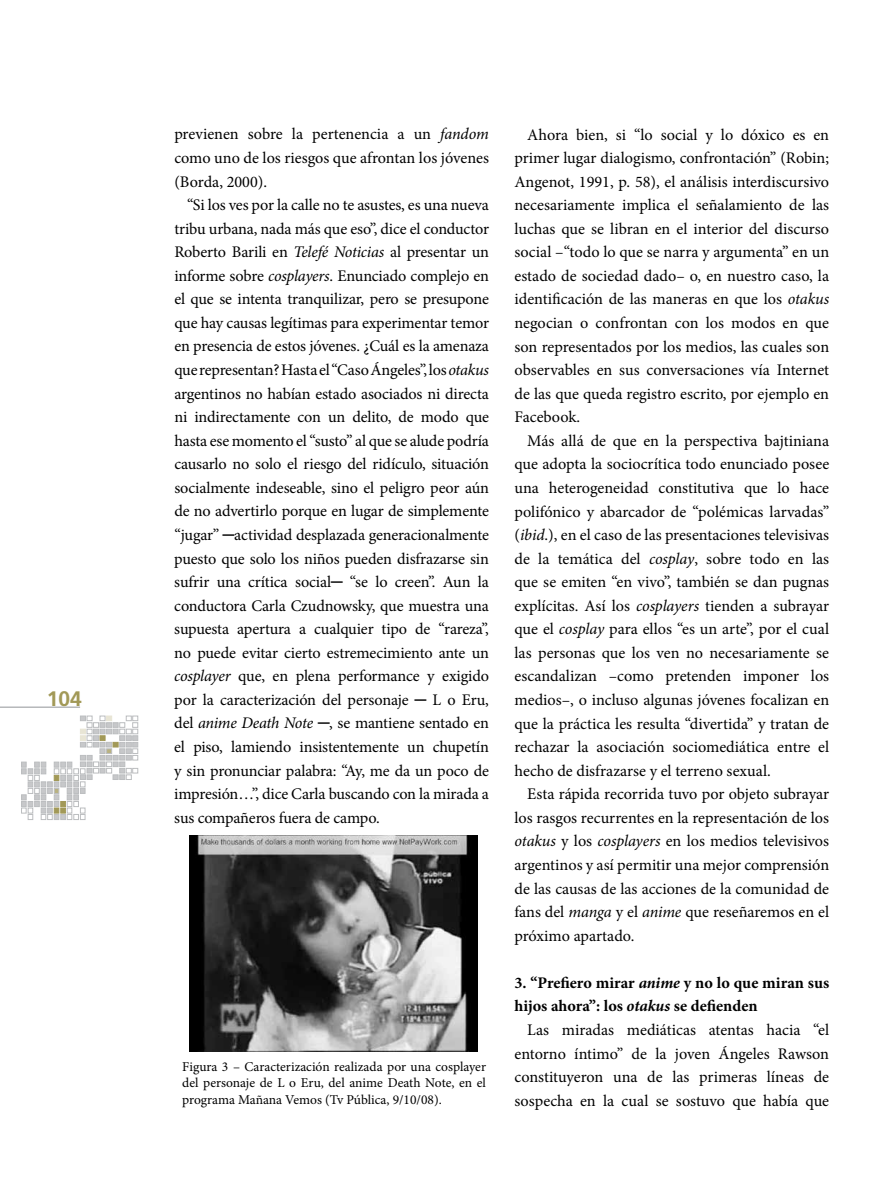
<style>
.page{position:relative;width:893px;height:1191px;background:#fff}
.page>*{position:absolute;margin:0;border:0;box-sizing:border-box;transform-origin:0 0}
.t1{font:700 21px "Frutiger";color:#a29957}
.t2{font:16.2px/23.5px "Minion Pro";color:#000;text-align:justify}
.t3{font:700 16.2px/23.5px "Minion Pro";color:#000}
.t4{font:13.5px/16.5px "Minion Pro";letter-spacing:-.005em;color:#000;text-align:justify}
.s1{font-style:italic}
.s2{font-family:"Arial"}
</style>
<div class="page">
<svg style="left:21px;top:716px;width:117px;height:103px"></svg>
<hr style="left:0;top:707px;width:80px;height:1px;background:#b1b4b6">
<img style="left:189px;top:836px;width:288px;height:216px">
<p class="t1" style="left:47px;top:686px;width:37px">104</p>
<p class="t2" style="left:174px;top:122px;width:316px">previenen sobre la pertenencia a un <span class="s1">fandom </span>como uno de los riesgos que afrontan los jóvenes (Borda, 2000).</p>
<p class="t2" style="left:174px;top:193px;width:316px;text-indent:13px">“Si los ves por la calle no te asustes, es una nueva tribu urbana, nada más que eso”, dice el conductor Roberto Barili en <span class="s1">Telefé Noticias</span> al presentar un informe sobre <span class="s1">cosplayers</span>. Enunciado complejo en el que se intenta tranquilizar, pero se presupone que hay causas legítimas para experimentar temor en presencia de estos jóvenes. ¿Cuál es la amenaza que representan? Hasta el “Caso Ángeles”, los <span class="s1">otakus </span>argentinos no habían estado asociados ni directa ni indirectamente con un delito, de modo que hasta ese momento el “susto” al que se alude podría causarlo no solo el riesgo del ridículo, situación socialmente indeseable, sino el peligro peor aún de no advertirlo porque en lugar de simplemente “jugar” <span class="s2">─</span>actividad desplazada generacionalmente puesto que solo los niños pueden disfrazarse sin sufrir una crítica social<span class="s2">─</span> “se lo creen”. Aun la conductora Carla Czudnowsky, que muestra una supuesta apertura a cualquier tipo de “rareza”, no puede evitar cierto estremecimiento ante un <span class="s1">cosplayer</span> que, en plena performance y exigido por la caracterización del personaje <span class="s2">─</span> L o Eru, del <span class="s1">anime Death Note</span> <span class="s2">─</span>, se mantiene sentado en el piso, lamiendo insistentemente un chupetín y sin pronunciar palabra: “Ay, me da un poco de impresión…”, dice Carla buscando con la mirada a sus compañeros fuera de campo.</p>
<p class="t4" style="left:182px;top:1058px;width:305px">Figura 3 – Caracterización realizada por una cosplayer del personaje de L o Eru, del anime Death Note, en el programa Mañana Vemos (Tv Pública, 9/10/08).</p>
<p class="t2" style="left:514px;top:123px;width:316px;text-indent:13px">Ahora bien, si “lo social y lo dóxico es en primer lugar dialogismo, confrontación” (Robin; Angenot, 1991, p. 58), el análisis interdiscursivo necesariamente implica el señalamiento de las luchas que se libran en el interior del discurso social –“todo lo que se narra y argumenta” en un estado de sociedad dado– o, en nuestro caso, la identificación de las maneras en que los <span class="s1">otakus </span>negocian o confrontan con los modos en que son representados por los medios, las cuales son observables en sus conversaciones vía Internet de las que queda registro escrito, por ejemplo en Facebook.</p>
<p class="t2" style="left:514px;top:429px;width:316px;text-indent:13px">Más allá de que en la perspectiva bajtiniana que adopta la sociocrítica todo enunciado posee una heterogeneidad constitutiva que lo hace polifónico y abarcador de “polémicas larvadas” (<span class="s1">ibid</span>.), en el caso de las presentaciones televisivas de la temática del <span class="s1">cosplay</span>, sobre todo en las que se emiten “en vivo”, también se dan pugnas explícitas. Así los <span class="s1">cosplayers</span> tienden a subrayar que el <span class="s1">cosplay</span> para ellos “es un arte”, por el cual las personas que los ven no necesariamente se escandalizan –como pretenden imponer los medios–, o incluso algunas jóvenes focalizan en que la práctica les resulta “divertida” y tratan de rechazar la asociación sociomediática entre el hecho de disfrazarse y el terreno sexual.</p>
<p class="t2" style="left:514px;top:782px;width:316px;text-indent:13px">Esta rápida recorrida tuvo por objeto subrayar los rasgos recurrentes en la representación de los <span class="s1">otakus</span> y los <span class="s1">cosplayers</span> en los medios televisivos argentinos y así permitir una mejor comprensión de las causas de las acciones de la comunidad de fans del <span class="s1">manga</span> y el <span class="s1">anime</span> que reseñaremos en el próximo apartado.</p>
<p class="t3" style="left:514px;top:970px;width:316px">3. “Prefiero mirar <span class="s1">anime</span> y no lo que miran sus hijos ahora”: los <span class="s1">otakus</span> se defienden</p>
<p class="t2" style="left:514px;top:1018px;width:316px;text-indent:13px">Las miradas mediáticas atentas hacia “el entorno íntimo” de la joven Ángeles Rawson constituyeron una de las primeras líneas de sospecha en la cual se sostuvo que había que</p>
</div>
